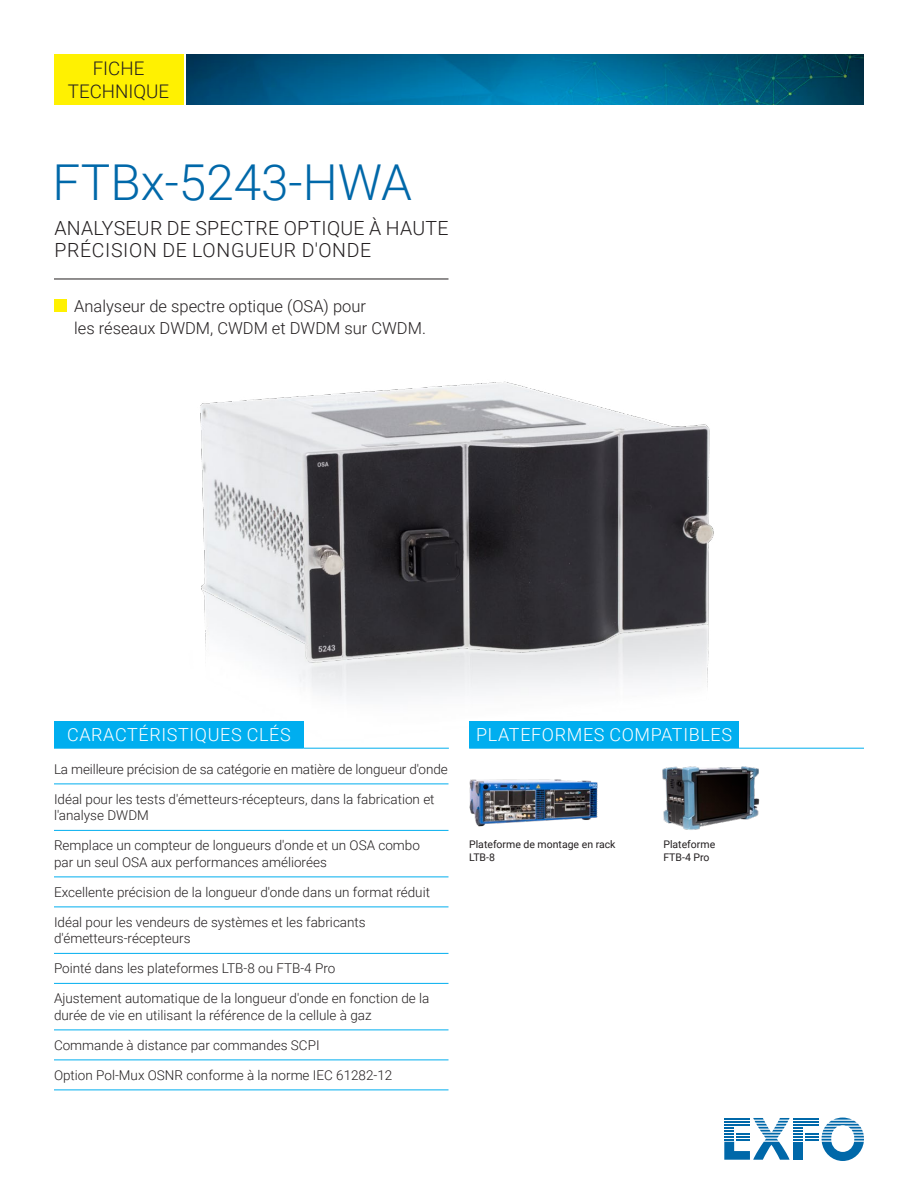
<style>
.page{position:relative;width:918px;height:1188px;background:#fff}
.page>*{position:absolute;margin:0;border:0;box-sizing:border-box;transform-origin:0 0}
.t1{font:300 49.5px "Roboto";color:#0068a9}
.t2{font:300 19.5px/22.5px "Roboto";letter-spacing:.015em;color:#231f20}
.t3{font:300 18.75px/22.5px "Roboto";color:#231f20;text-align:center}
.t4{font:300 18px "Roboto";letter-spacing:.035em;color:#fff}
.t5{font:300 16.5px/22.5px "Roboto";color:#231f20}
.t6{font:300 13.5px/16.5px "Roboto";color:#231f20}
.t7{font:10.5px/13.5px "Roboto";color:#231f20}
</style>
<div class="page">
<img style="left:187px;top:54px;width:677px;height:51px">
<div style="left:54px;top:54px;width:129px;height:51px;background:#fff101"></div>
<svg style="left:724px;top:1118px;width:140px;height:43px"></svg>
<hr style="left:724px;top:1124px;width:26px;height:2px;background:#0068a9">
<img style="left:200px;top:381px;width:514px;height:317px">
<img style="left:469px;top:779px;width:129px;height:48px">
<img style="left:662px;top:766px;width:98px;height:64px">
<hr style="left:54px;top:784px;width:395px;height:1px;background:#00aeef">
<hr style="left:54px;top:830px;width:395px;height:1px;background:#00aeef">
<hr style="left:54px;top:877px;width:395px;height:1px;background:#00aeef">
<hr style="left:54px;top:907px;width:395px;height:1px;background:#00aeef">
<hr style="left:54px;top:953px;width:395px;height:1px;background:#00aeef">
<hr style="left:54px;top:983px;width:395px;height:1px;background:#00aeef">
<hr style="left:54px;top:1030px;width:395px;height:1px;background:#00aeef">
<hr style="left:54px;top:1060px;width:395px;height:1px;background:#00aeef">
<hr style="left:54px;top:1090px;width:395px;height:1px;background:#00aeef">
<hr style="left:54px;top:279px;width:395px;height:1px;background:#231f20">
<div style="left:54px;top:299px;width:13px;height:13px;background:#fff101"></div>
<div style="left:54px;top:721px;width:250px;height:27px;background:#00aeef"></div>
<hr style="left:54px;top:748px;width:250px;height:1px;background:#00aeef">
<hr style="left:304px;top:748px;width:145px;height:1px;background:#00aeef">
<div style="left:469px;top:721px;width:270px;height:27px;background:#00aeef"></div>
<hr style="left:469px;top:748px;width:270px;height:1px;background:#00aeef">
<hr style="left:739px;top:748px;width:125px;height:1px;background:#00aeef">
<h3 class="t3" style="left:68px;top:57px;width:103px">FICHE<br>TECHNIQUE</h3>
<h1 class="t1" style="left:52px;top:148px;width:361px">FTBx-5243-HWA</h1>
<h2 class="t2" style="left:54px;top:216px;width:396px">ANALYSEUR DE SPECTRE OPTIQUE À HAUTE<br>PRÉCISION DE LONGUEUR D'ONDE</h2>
<p class="t5" style="left:74px;top:294px;width:353px">Analyseur de spectre optique (OSA) pour<br>les réseaux DWDM, CWDM et DWDM sur CWDM.</p>
<h3 class="t4" style="left:67px;top:722px;width:225px">CARACTÉRISTIQUES CLÉS</h3>
<h3 class="t4" style="left:476px;top:722px;width:257px">PLATEFORMES COMPATIBLES</h3>
<p class="t6" style="left:54px;top:760px;width:395px">La meilleure précision de sa catégorie en matière de longueur d'onde</p>
<p class="t6" style="left:54px;top:790px;width:382px">Idéal pour les tests d'émetteurs-récepteurs, dans la fabrication et l'analyse DWDM</p>
<p class="t6" style="left:54px;top:837px;width:367px">Remplace un compteur de longueurs d'onde et un OSA combo par un seul OSA aux performances améliorées</p>
<p class="t6" style="left:54px;top:883px;width:378px">Excellente précision de la longueur d'onde dans un format réduit</p>
<p class="t6" style="left:54px;top:913px;width:313px">Idéal pour les vendeurs de systèmes et les fabricants d'émetteurs‑récepteurs</p>
<p class="t6" style="left:54px;top:960px;width:283px">Pointé dans les plateformes LTB-8 ou FTB-4 Pro</p>
<p class="t6" style="left:54px;top:990px;width:377px">Ajustement automatique de la longueur d'onde en fonction de la durée de vie en utilisant la référence de la cellule à gaz</p>
<p class="t6" style="left:54px;top:1036px;width:267px">Commande à distance par commandes SCPI</p>
<p class="t6" style="left:54px;top:1066px;width:340px">Option Pol-Mux OSNR conforme à la norme IEC 61282-12</p>
<p class="t7" style="left:469px;top:837px;width:148px">Plateforme de montage en rack<br>LTB-8</p>
<p class="t7" style="left:663px;top:837px;width:53px">Plateforme<br>FTB-4 Pro</p>
</div>
